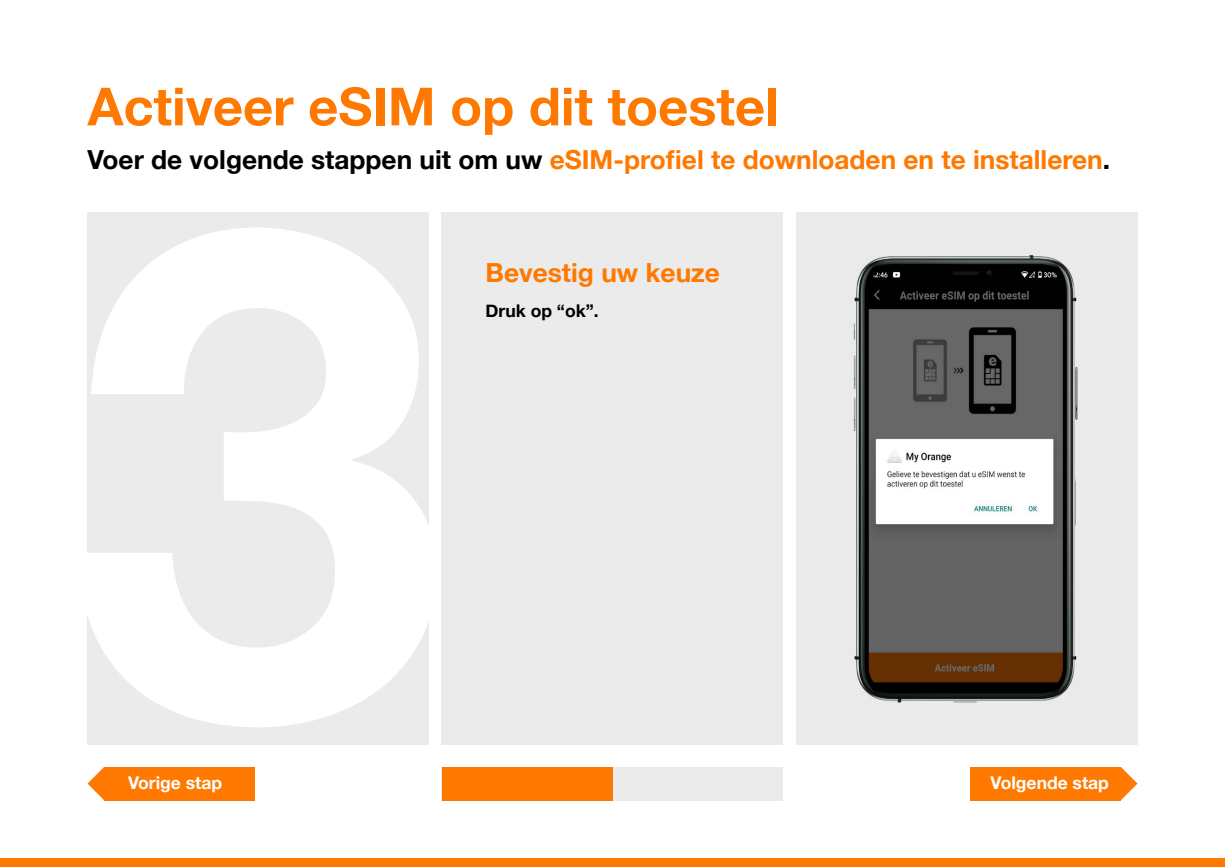
<style>
.page{position:relative;width:1225px;height:867px;background:#fff}
.page>*{position:absolute;margin:0;border:0;box-sizing:border-box;transform-origin:0 0}
.t1{font:700 52.5px "Helvetica Neue";color:#ff7900}
.t2{font:700 26.25px "Helvetica Neue";color:#ff7900}
.t3{font:700 17.5px "Helvetica Neue";color:#fff}
.t4{font:700 17.5px "Helvetica Neue";color:#000}
.s1{color:#000}
</style>
<div class="page">
<div style="left:442px;top:213px;width:341px;height:531px;background:#ebebeb"></div>
<div style="left:88px;top:213px;width:341px;height:531px;background:#ebebeb"></div>
<div style="left:796px;top:213px;width:342px;height:531px;background:#ebebeb"></div>
<div style="left:0;top:858px;width:1225px;height:8px;background:#ff7900"></div>
<div style="left:104px;top:766px;width:151px;height:33px;background:#ff7900"></div>
<svg style="left:87px;top:767px;width:17px;height:32px"></svg>
<div style="left:970px;top:766px;width:151px;height:33px;background:#ff7900"></div>
<svg style="left:1121px;top:767px;width:17px;height:32px"></svg>
<div style="left:442px;top:766px;width:341px;height:33px;background:#ebebeb"></div>
<div style="left:442px;top:766px;width:170px;height:33px;background:#ff7900"></div>
<img style="left:853px;top:255px;width:225px;height:448px">
<h1 class="t1" style="left:88px;top:65px;width:693px">Activeer eSIM op dit toestel</h1>
<p class="t2" style="left:88px;top:139px;width:1024px"><span class="s1">Voer de volgende stappen uit om uw</span> eSIM-profiel te downloaden en te installeren<span class="s1">.</span></p>
<p class="t2" style="left:486px;top:252px;width:236px">Bevestig uw keuze</p>
<p class="t4" style="left:486px;top:297px;width:115px">Druk op “ok”.</p>
<p class="t3" style="left:128px;top:769px;width:95px">Vorige stap</p>
<p class="t3" style="left:991px;top:769px;width:120px">Volgende stap</p>
</div>
